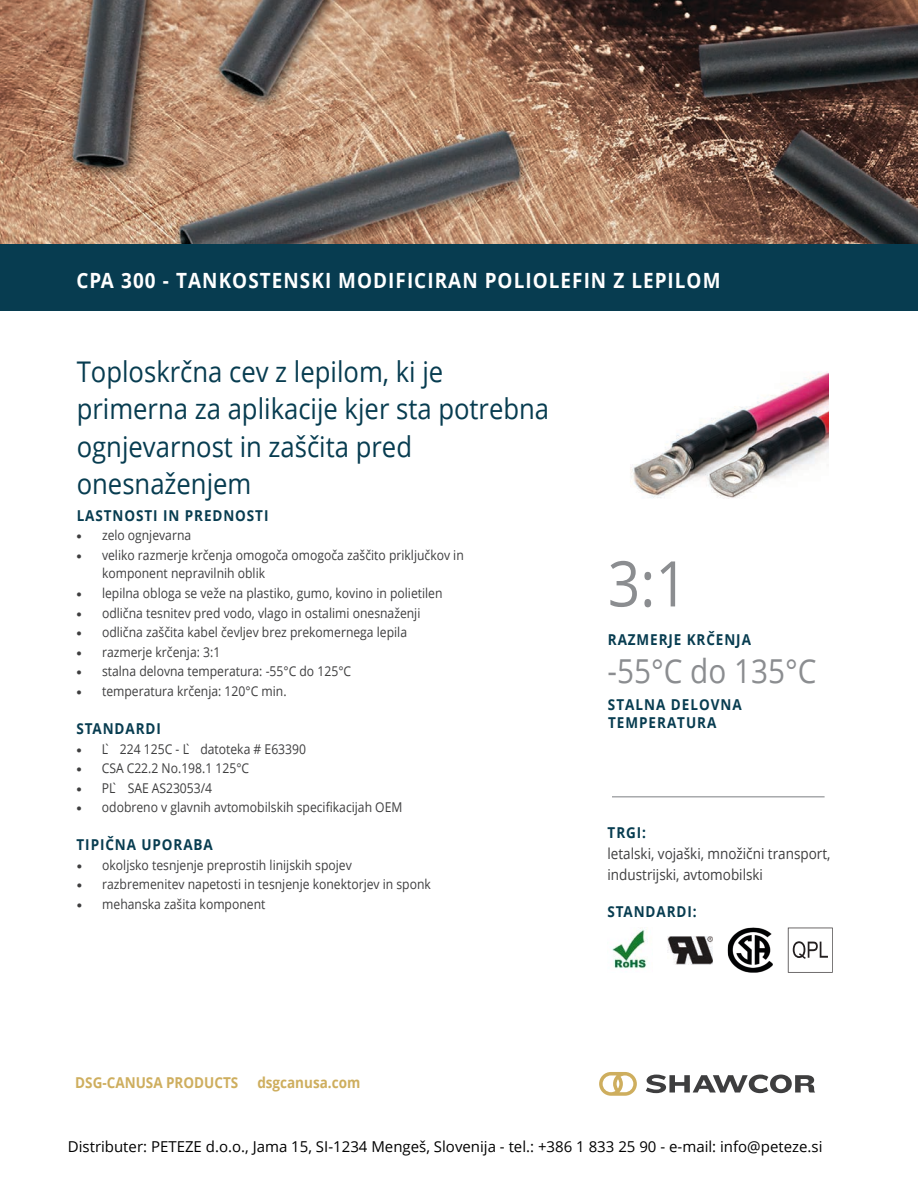
<style>
.page{position:relative;width:918px;height:1188px;background:#fff}
.page>*{position:absolute;margin:0;border:0;box-sizing:border-box;transform-origin:0 0}
.t1{font:63px "Open Sans";color:#8b8d90;scale:.9 1}
.t2{font:33px "Open Sans";color:#8b8d90;scale:.9 1}
.t3{font:28.5px/37.3px "Open Sans";color:#073c50;scale:.9 1}
.t4{font:700 21px "Open Sans";letter-spacing:.055em;color:#fff;scale:.9 1}
.t5{font:15px "Open Sans";color:#000}
.t6{font:15px/21px "Open Sans";color:#3e3e3f;scale:.9 1}
.t7{font:700 15px/18px "Open Sans";letter-spacing:.065em;color:#073c50;scale:.9 1}
.t8{font:700 15px "Open Sans";letter-spacing:.065em;color:#073c50;scale:.9 1}
.t9{font:700 15px "Open Sans";color:#ceae5e;scale:.9 1}
.t10{font:13.5px/18.6px "Open Sans";color:#3e3e3f;scale:.9 1}
.s1{font-style:inherit}
.s2{font-family:"Panton";font-weight:900}
.s3{font-weight:700;color:#073c50}
</style>
<div class="page">
<div style="left:0;top:244px;width:918px;height:67px;background:#073c50"></div>
<img style="left:0;top:0;width:918px;height:244px">
<hr style="left:612px;top:796px;width:213px;height:1px;background:#8b8d90">
<img style="left:630px;top:372px;width:199px;height:127px">
<img style="left:612px;top:929px;width:35px;height:40px">
<img style="left:728px;top:928px;width:45px;height:45px">
<img style="left:668px;top:936px;width:45px;height:28px">
<svg style="left:788px;top:928px;width:45px;height:45px"></svg>
<svg style="left:646px;top:1075px;width:169px;height:18px"></svg>
<svg style="left:599px;top:1072px;width:38px;height:24px"></svg>
<h3 class="t4" style="left:77px;top:266px;width:717px"><span class="s1">CPA 300 -</span> TANKOSTENSKI MODIFICIRAN POLIOLEFIN Z LEPILOM</h3>
<h3 class="t3" style="left:77px;top:352px;width:526px">Toploskrčna cev z lepilom, ki je primerna za aplikacije kjer sta potrebna ognjevarnost in zaščita pred onesnaženjem</h3>
<p class="t7" style="left:77px;top:506px;width:215px">LASTNOSTI IN PREDNOSTI</p>
<p class="t10" style="left:77px;top:526px;width:129px"><span class="s2">•</span> zelo ognjevarna</p>
<p class="t10" style="left:102px;top:545px;width:404px;text-indent:-26px"><span class="s2">•</span> veliko razmerje krčenja omogoča omogoča zaščito priključkov in komponent nepravilnih oblik</p>
<p class="t10" style="left:77px;top:584px;width:408px"><span class="s2">•</span> lepilna obloga se veže na plastiko, gumo, kovino in polietilen</p>
<p class="t10" style="left:77px;top:603px;width:384px"><span class="s2">•</span> odlična tesnitev pred vodo, vlago in ostalimi onesnaženji</p>
<p class="t10" style="left:77px;top:623px;width:369px"><span class="s2">•</span> odlična zaščita kabel čevljev brez prekomernega lepila</p>
<p class="t10" style="left:77px;top:642px;width:161px"><span class="s2">•</span> razmerje krčenja: 3:1</p>
<p class="t10" style="left:77px;top:662px;width:307px"><span class="s2">•</span> stalna delovna temperatura: -55°C do 125°C</p>
<p class="t10" style="left:77px;top:681px;width:235px"><span class="s2">•</span> temperatura krčenja: 120°C min.</p>
<p class="t8" style="left:77px;top:718px;width:95px">STANDARD<span class="s1">I</span></p>
<p class="t10" style="left:76px;top:739px;width:257px"><span class="s2">•</span> L ̀ 224 125C - L ̀ datoteka E63390</p>
<p class="t10" style="left:76px;top:759px;width:194px"><span class="s2">•</span> CSA C22.2 No.198.1 125°C</p>
<p class="t10" style="left:76px;top:778px;width:152px"><span class="s2">•</span> PL ̀ SAE AS23053/4</p>
<p class="t10" style="left:76px;top:798px;width:364px"><span class="s2">•</span> odobreno v glavnih avtomobilskih specifikacijah OEM</p>
<p class="t7" style="left:77px;top:836px;width:153px">TIPIČNA UPORABA</p>
<p class="t10" style="left:77px;top:855px;width:307px"><span class="s2">•</span> okoljsko tesnjenje preprostih linijskih spojev</p>
<p class="t10" style="left:77px;top:875px;width:395px"><span class="s2">•</span> razbremenitev napetosti in tesnjenje konektorjev in sponk</p>
<p class="t10" style="left:77px;top:894px;width:211px"><span class="s2">•</span> mehanska zašita komponent</p>
<h1 class="t1" style="left:608px;top:540px;width:90px">3:1</h1>
<p class="t8" style="left:608px;top:629px;width:161px">RAZMERJE <span class="s1">KRČENJA</span></p>
<h2 class="t2" style="left:607px;top:648px;width:234px">-55°C do 135°C</h2>
<p class="t7" style="left:608px;top:695px;width:150px">STALNA DELOVNA<br>TEMPERATURA</p>
<p class="t6" style="left:608px;top:822px;width:249px"><span class="s3">TRGI</span><span class="s3">:<br></span>letalski, vojaški, množični transport, industrijski, avtomobilski</p>
<p class="t8" style="left:608px;top:901px;width:100px">STANDARD<span class="s1">I</span>:</p>
<p class="t9" style="left:75px;top:1072px;width:183px">DSG-CANUSA PRODUCTS</p>
<p class="t9" style="left:257px;top:1072px;width:116px">dsgcanusa.com</p>
<p class="t5" style="left:68px;top:1137px;width:756px">Distributer: PETEZE d.o.o., Jama 15, SI-1234 Mengeš, Slovenija - tel.: +386 1 833 25 90 - e-mail: info@peteze.si</p>
</div>
